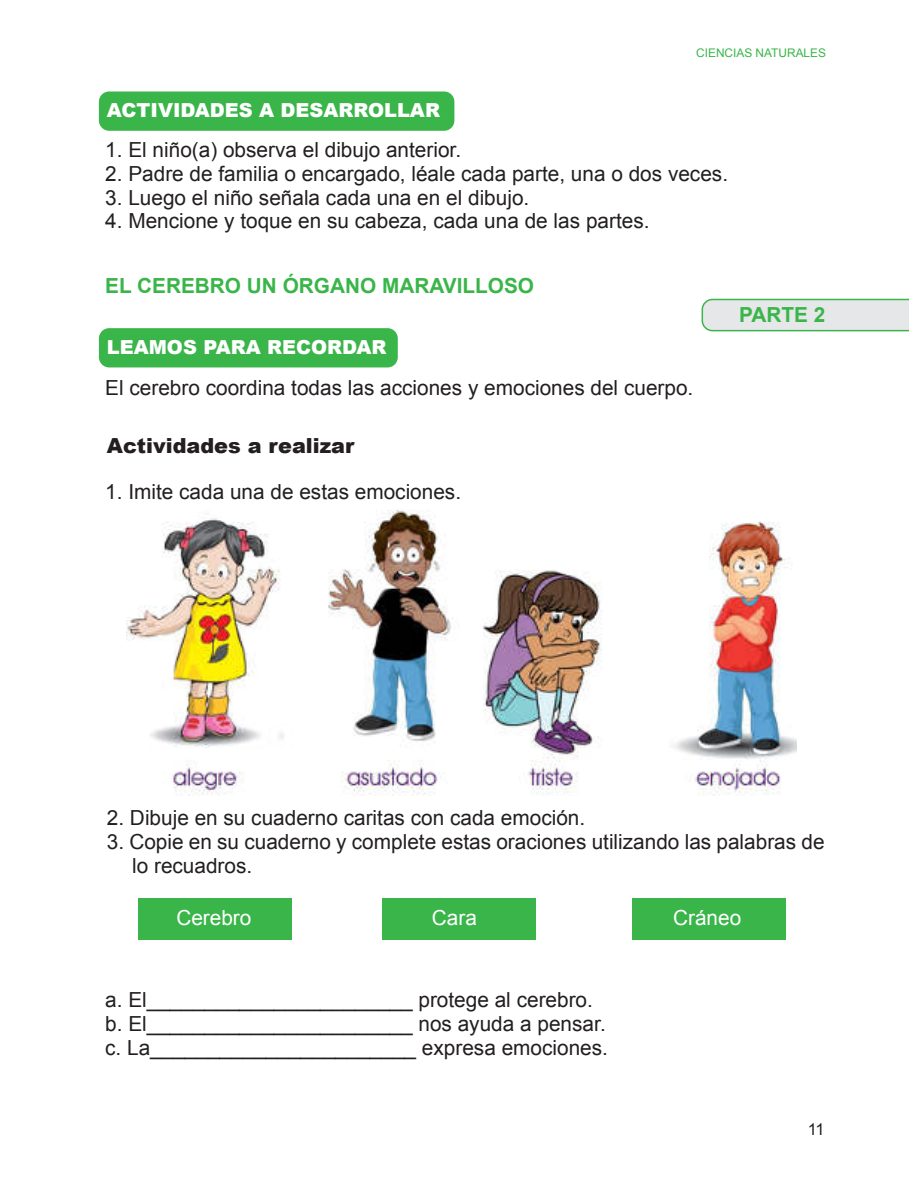
<style>
.page{position:relative;width:918px;height:1188px;background:#fff}
.page>*{position:absolute;margin:0;border:0;box-sizing:border-box;transform-origin:0 0}
.t1{font:20.85px/23.7px "Arial";color:#231f20}
.t2{font:700 20.85px "Arial";color:#3ab54a}
.t3{font:900 20.85px "Arial";color:#231f20}
.t4{font:20.85px "Arial";color:#fff}
.t5{font:900 19.35px "Arial";color:#fff}
.t6{font:16.35px "Arial";color:#231f20}
.t7{font:11.85px "Arial";color:#3ab54a}
</style>
<div class="page">
<div style="left:138px;top:899px;width:154px;height:41px;background:#3ab54a"></div>
<div style="left:382px;top:899px;width:154px;height:41px;background:#3ab54a"></div>
<div style="left:632px;top:899px;width:154px;height:41px;background:#3ab54a"></div>
<div style="left:99px;top:91px;width:355px;height:40px;background:#3ab54a;border-radius:10px"></div>
<div style="left:99px;top:328px;width:299px;height:39px;background:#3ab54a;border-radius:10px"></div>
<svg style="left:702px;top:299px;width:207px;height:32px;background:#d8e3dc"></svg>
<img style="left:126px;top:509px;width:670px;height:287px">
<p class="t7" style="left:696px;top:46px;width:131px">CIENCIAS NATURALES</p>
<p class="t5" style="left:107px;top:99px;width:335px">ACTIVIDADES A DESARROLLAR</p>
<p class="t1" style="left:105px;top:140px;width:357px">1. El niño(a) observa el dibujo anterior.</p>
<p class="t1" style="left:105px;top:164px;width:624px">2. Padre de familia o encargado, léale cada parte, una o dos veces.</p>
<p class="t1" style="left:105px;top:187px;width:426px">3. Luego el niño señala cada una en el dibujo.</p>
<p class="t1" style="left:105px;top:211px;width:546px">4. Mencione y toque en su cabeza, cada una de las partes.</p>
<p class="t2" style="left:105px;top:273px;width:430px">EL CEREBRO UN ÓRGANO MARAVILLOSO</p>
<p class="t5" style="left:107px;top:336px;width:281px">LEAMOS PARA RECORDAR</p>
<p class="t1" style="left:105px;top:377px;width:590px">El cerebro coordina todas las acciones y emociones del cuerpo.</p>
<p class="t3" style="left:107px;top:434px;width:249px">Actividades a realizar</p>
<p class="t1" style="left:105px;top:482px;width:357px">1. Imite cada una de estas emociones.</p>
<p class="t2" style="left:739px;top:303px;width:88px">PARTE 2</p>
<p class="t1" style="left:107px;top:808px;width:480px">2. Dibuje en su cuaderno caritas con cada emoción.</p>
<p class="t1" style="left:132px;top:832px;width:694px;text-indent:-25px">3. Copie en su cuaderno y complete estas oraciones utilizando las palabras de lo recuadros.</p>
<p class="t4" style="left:176px;top:910px;width:77px">Cerebro</p>
<p class="t4" style="left:432px;top:910px;width:47px">Cara</p>
<p class="t4" style="left:673px;top:910px;width:70px">Cráneo</p>
<p class="t1" style="left:105px;top:990px;width:504px">a. El_______________________ protege al cerebro. b. El_______________________ nos ayuda a pensar. c. La_______________________ expresa emociones.</p>
<p class="t6" style="left:808px;top:1123px;width:18px">11</p>
</div>
